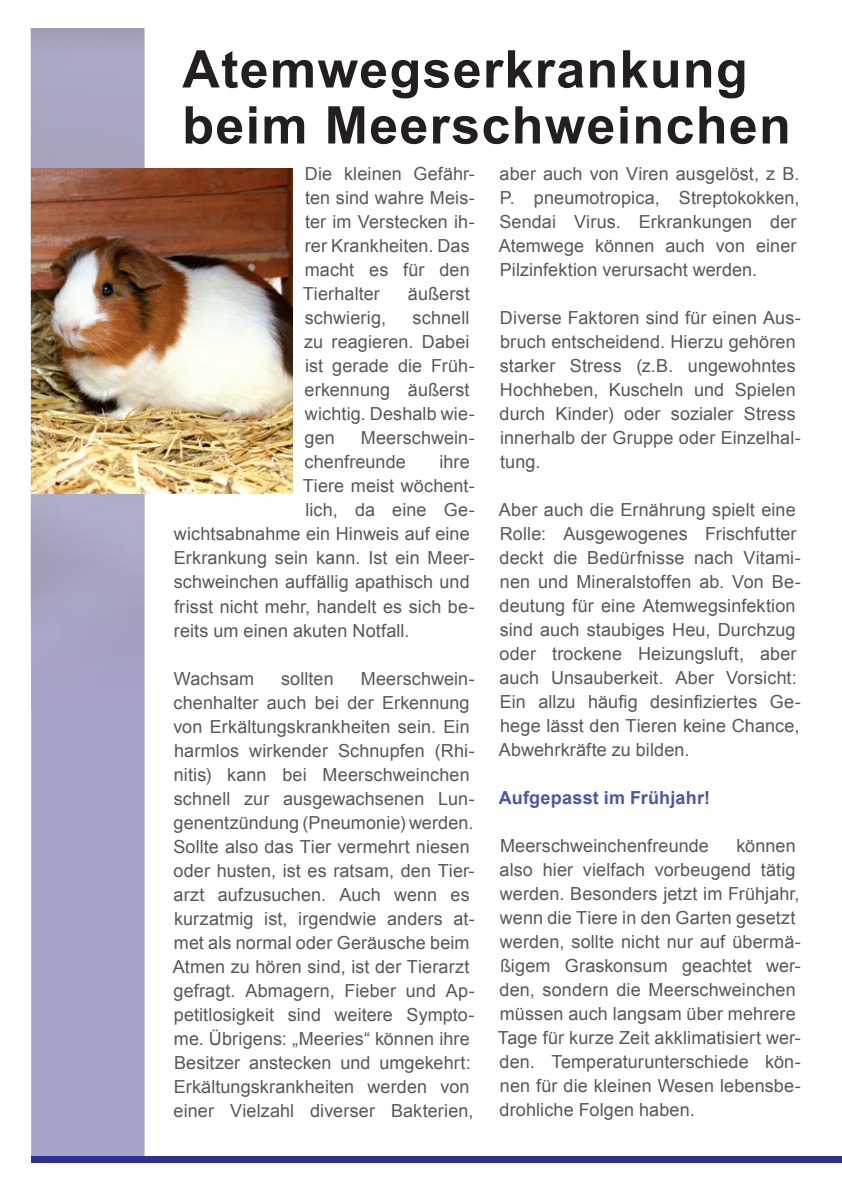
<style>
.page{position:relative;width:842px;height:1191px;background:#fff}
.page>*{position:absolute;margin:0;border:0;box-sizing:border-box;transform-origin:0 0}
.t1{font:700 52px/56px "Arial";letter-spacing:.025em;color:#231f20}
.t2{font:18px/24px "Arial";letter-spacing:.005em;color:#57585a}
.t3{font:700 18px "Arial";letter-spacing:.015em;color:#4d57a5}
</style>
<div class="page">
<div style="left:31px;top:28px;width:114px;height:1129px;background:#a5a2ca"></div>
<div style="left:31px;top:1157px;width:811px;height:6px;background:#2e3092"></div>
<img style="left:31px;top:28px;width:113px;height:680px">
<img style="left:31px;top:169px;width:262px;height:325px">
<h1 class="t1" style="left:182px;top:43px;width:610px">Atemwegserkrankung beim Meerschweinchen</h1>
<p class="t2" style="left:303px;top:162px;width:174px">Die kleinen Gefähr&shy;ten sind wahre Meis&shy;ter im Verstecken ih&shy;rer Krankheiten. Das macht es für den<br>Tierhalter</p>
<p class="t2" style="left:408px;top:282px;width:63px">äußerst</p>
<p class="t2" style="left:304px;top:306px;width:172px;text-indent:108px">schnell zu reagieren. Dabei ist gerade die Früh&shy;erkennung äußerst wichtig. Deshalb wie&shy;gen</p>
<p class="t2" style="left:305px;top:306px;width:83px">schwierig,</p>
<p class="t2" style="left:304px;top:426px;width:172px;text-indent:56px">Meerschwein&shy;chenfreunde</p>
<p class="t2" style="left:439px;top:450px;width:32px">ihre</p>
<p class="t2" style="left:303px;top:474px;width:173px">Tiere meist wöchent-</p>
<p class="t2" style="left:305px;top:498px;width:171px">lich, da eine Ge-</p>
<p class="t2" style="left:174px;top:522px;width:297px">wichtsabnahme ein Hinweis auf eine</p>
<p class="t2" style="left:174px;top:546px;width:302px">Erkrankung sein kann. Ist ein Meer-</p>
<p class="t2" style="left:174px;top:570px;width:298px">schweinchen auffällig apathisch und</p>
<p class="t2" style="left:174px;top:594px;width:302px">frisst nicht mehr, handelt es sich be-</p>
<p class="t2" style="left:174px;top:618px;width:237px">reits um einen akuten Notfall.</p>
<p class="t2" style="left:174px;top:666px;width:82px">Wachsam</p>
<p class="t2" style="left:281px;top:666px;width:54px">sollten</p>
<p class="t2" style="left:173px;top:666px;width:303px;text-indent:188px">Meerschwein&shy;chenhalter auch bei der Erkennung von Erkältungskrankheiten sein. Ein harmlos wirkender Schnupfen (Rhi&shy;nitis) kann bei Meerschweinchen schnell zur ausgewachsenen Lun&shy;genentzündung (Pneumonie) werden.<br>Sollte also das Tier vermehrt niesen oder husten, ist es ratsam, den Tier&shy;arzt aufzusuchen. Auch wenn es kurzatmig ist, irgendwie anders at&shy;met als normal oder Geräusche beim Atmen zu hören sind, ist der Tierarzt gefragt. Abmagern, Fieber und Ap&shy;petitlosigkeit sind weitere Sympto&shy;me. Übrigens: „Meeries“ können ihre Besitzer anstecken und umgekehrt:<br>Erkältungskrankheiten werden von einer Vielzahl diverser Bakterien,</p>
<p class="t2" style="left:499px;top:162px;width:302px">aber auch von Viren ausgelöst, z B.<br>P. pneumotropica, Streptokokken, Sendai Virus. Erkrankungen der Atemwege können auch von einer Pilzinfektion verursacht werden.</p>
<p class="t2" style="left:500px;top:306px;width:303px">Diverse Faktoren sind für einen Aus&shy;bruch entscheidend. Hierzu gehören starker Stress (z.B. ungewohntes<br>Hochheben, Kuscheln und Spielen durch Kinder) oder sozialer Stress innerhalb der Gruppe oder Einzelhal&shy;tung.</p>
<p class="t2" style="left:499px;top:498px;width:303px">Aber auch die Ernährung spielt eine Rolle: Ausgewogenes Frischfutter deckt die Bedürfnisse nach Vitami&shy;nen und Mineralstoffen ab. Von Be&shy;deutung für eine Atemwegsinfektion sind auch staubiges Heu, Durchzug oder trockene Heizungsluft, aber auch Unsauberkeit. Aber Vorsicht:<br>Ein allzu häufig desinfiziertes Ge&shy;hege lässt den Tieren keine Chance, Abwehrkräfte zu bilden.</p>
<p class="t3" style="left:499px;top:786px;width:213px">Aufgepasst im Frühjahr!</p>
<p class="t2" style="left:500px;top:834px;width:210px">Meerschweinchenfreunde</p>
<p class="t2" style="left:498px;top:834px;width:304px;text-indent:239px">können also hier vielfach vorbeugend tätig werden. Besonders jetzt im Frühjahr, wenn die Tiere in den Garten gesetzt werden, sollte nicht nur auf übermä&shy;ßigem Graskonsum geachtet wer&shy;den, sondern die Meerschweinchen müssen auch langsam über mehrere<br>Tage für kurze Zeit akklimatisiert wer&shy;den. Temperaturunterschiede kön&shy;nen für die kleinen Wesen lebensbe&shy;drohliche Folgen haben.</p>
</div>
